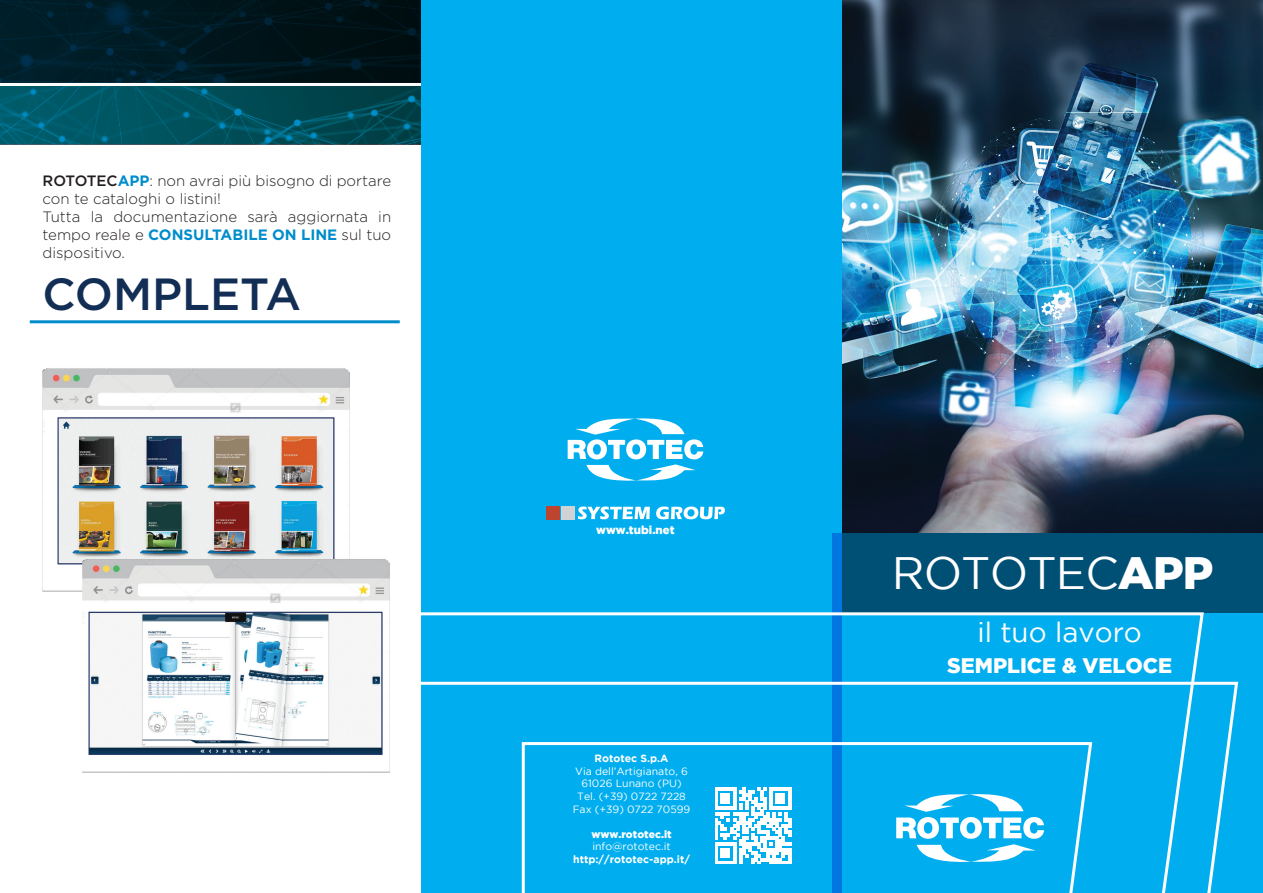
<style>
.page{position:relative;width:1263px;height:893px;background:#fff}
.page>*{position:absolute;margin:0;border:0;box-sizing:border-box;transform-origin:0 0}
.t1{font:45.3px "Gotham";letter-spacing:-.02em;color:#fff}
.t2{font:500 45px "Gotham";color:#122e55}
.t3{font:27.75px "Gotham";color:#fff}
.t4{font:900 21px "Gotham";color:#fff}
.t5{font:300 15px/18px "Gotham";color:#231f20}
.t6{font:900 11.4px "Gotham";color:#fff}
.t7{font:10.5px/12.6px "Gotham";color:#fff;text-align:center}
.t8{font:700 10.5px "Gotham";color:#fff}
.t9{font:900 10.5px "Gotham";color:#fff}
.s1{font-weight:500}
.s2{font-weight:700;color:#008dcb}
.s3{font-weight:900}
</style>
<div class="page">
<div style="left:421px;top:0;width:421px;height:893px;background:#00aeef"></div>
<img style="left:842px;top:0;width:421px;height:533px">
<div style="left:832px;top:533px;width:431px;height:360px;background:#00aeef"></div>
<div style="left:842px;top:533px;width:421px;height:79px;background:#004f75"></div>
<img style="left:0;top:0;width:421px;height:144px">
<hr style="left:0;top:83px;width:421px;height:3px;background:#fff">
<hr style="left:30px;top:320px;width:370px;height:3px;background:#008dcb">
<img style="left:42px;top:368px;width:348px;height:405px">
<svg style="left:421px;top:611px;width:784px;height:69px"></svg>
<svg style="left:421px;top:680px;width:818px;height:213px"></svg>
<svg style="left:520px;top:741px;width:574px;height:152px"></svg>
<svg style="left:568px;top:418px;width:135px;height:63px"></svg>
<div style="left:546px;top:506px;width:13px;height:14px;background:#bd442f"></div>
<div style="left:561px;top:506px;width:13px;height:14px;background:#d1d2d4"></div>
<svg style="left:578px;top:506px;width:72px;height:13px"></svg>
<svg style="left:656px;top:506px;width:69px;height:13px"></svg>
<svg style="left:715px;top:788px;width:76px;height:75px"></svg>
<p class="t5" style="left:43px;top:171px;width:350px"><span class="s1">ROTOTEC</span><span class="s2">APP</span>: non avrai più bisogno di portare con te cataloghi o listini!<br>Tutta la documentazione sarà aggiornata in tempo reale e <span class="s2">CONSULTABILE ON LINE</span> sul tuo dispositivo.</p>
<h2 class="t2" style="left:43px;top:265px;width:260px">COMPLETA</h2>
<p class="t6" style="left:596px;top:524px;width:80px">www.tubi.net</p>
<p class="t8" style="left:595px;top:752px;width:75px">Rototec S.p.A</p>
<p class="t7" style="left:573px;top:765px;width:119px">Via dell’Artigianato, 6<br>61026 Lunano (PU)<br>Tel. (+39) 0722 7228<br>Fax (+39) 0722 70599</p>
<p class="t9" style="left:591px;top:828px;width:82px">www.rototec.it</p>
<p class="t7" style="left:592px;top:840px;width:80px">info@rototec.it</p>
<p class="t8" style="left:573px;top:853px;width:118px">http://rototec-app.it/</p>
<h1 class="t1" style="left:892px;top:548px;width:323px">ROTOTEC<span class="s3">APP</span></h1>
<h3 class="t3" style="left:977px;top:617px;width:166px">il tuo lavoro</h3>
<h3 class="t4" style="left:947px;top:653px;width:227px">SEMPLICE &amp; VELOCE</h3>
</div>
